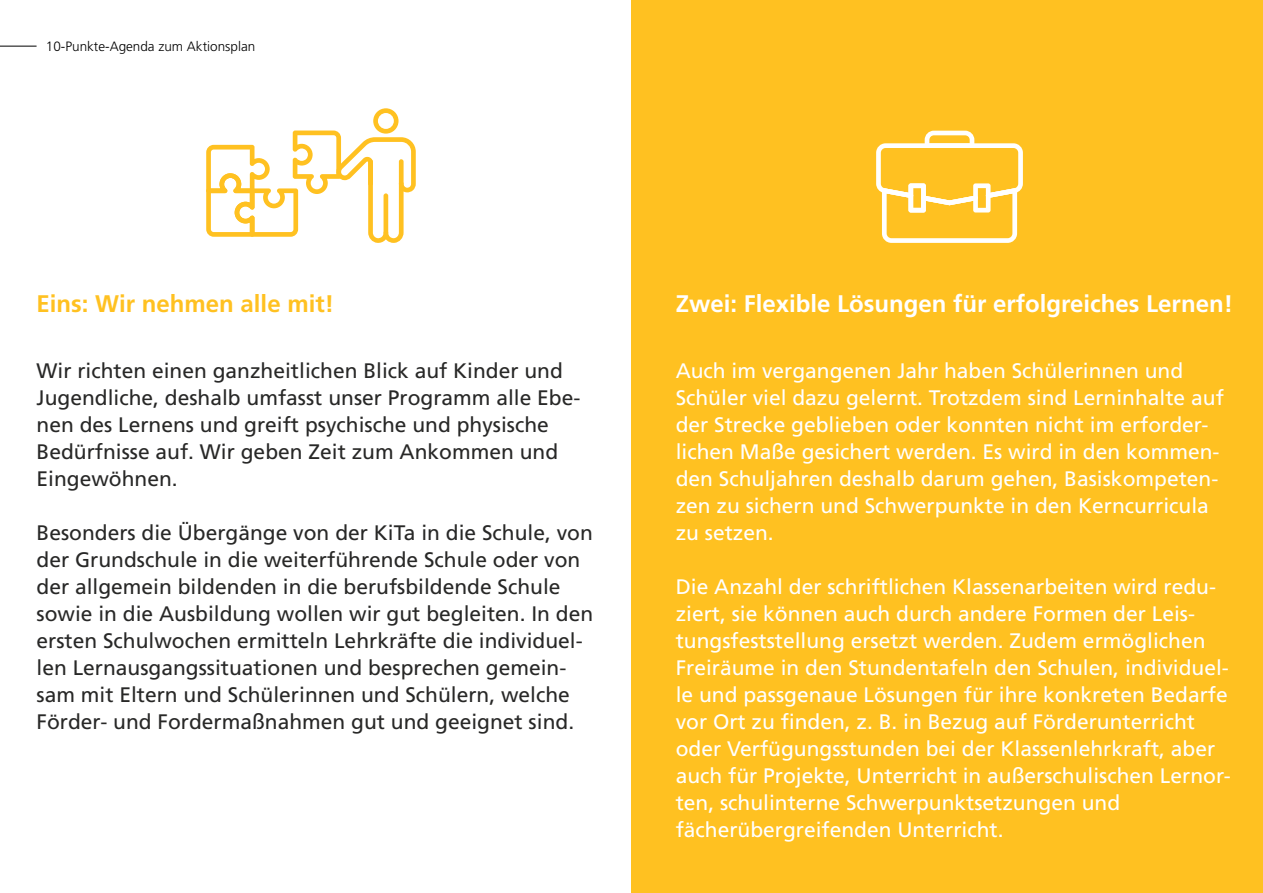
<style>
.page{position:relative;width:1263px;height:893px;background:#fff}
.page>*{position:absolute;margin:0;border:0;box-sizing:border-box;transform-origin:0 0}
.t1{font:700 24px "Frutiger LT Std";color:#fff}
.t2{font:700 24px "Frutiger LT Std";color:#ffc121}
.t3{font:21px/27px "Frutiger LT Std";color:#fff}
.t4{font:21px/27px "Frutiger LT Std";color:#282827}
.t5{font:300 13.5px "Frutiger LT Std";color:#000}
</style>
<div class="page">
<hr style="left:0;top:46px;width:37px;height:1px;background:#000">
<div style="left:631px;top:1px;width:632px;height:892px;background:#ffc121"></div>
<svg style="left:206px;top:108px;width:210px;height:135px"></svg>
<svg style="left:876px;top:131px;width:147px;height:112px"></svg>
<p class="t5" style="left:46px;top:39px;width:211px">10-Punkte-Agenda zum Aktionsplan</p>
<p class="t2" style="left:37px;top:290px;width:299px">Eins: Wir nehmen alle mit!</p>
<p class="t4" style="left:37px;top:357px;width:545px">Wir richten einen ganzheitlichen Blick auf Kinder und Jugendliche, deshalb umfasst unser Programm alle Ebe&shy;nen des Lernens und greift psychische und physische Bedürfnisse auf. Wir geben Zeit zum Ankommen und Eingewöhnen.</p>
<p class="t4" style="left:37px;top:519px;width:558px">Besonders die Übergänge von der KiTa in die Schule, von der Grundschule in die weiterführende Schule oder von der allgemein bildenden in die berufsbildende Schule sowie in die Ausbildung wollen wir gut begleiten. In den ersten Schulwochen ermitteln Lehrkräfte die individuel&shy;len Lernausgangssituationen und besprechen gemein&shy;sam mit Eltern und Schülerinnen und Schülern, welche Förder- und Fordermaßnahmen gut und geeignet sind.</p>
<p class="t1" style="left:676px;top:290px;width:559px">Zwei: Flexible Lösungen für erfolgreiches Lernen!</p>
<p class="t3" style="left:676px;top:357px;width:550px">Auch im vergangenen Jahr haben Schülerinnen und Schüler viel dazu gelernt. Trotzdem sind Lerninhalte auf der Strecke geblieben oder konnten nicht im erforder&shy;lichen Maße gesichert werden. Es wird in den kommen&shy;den Schuljahren deshalb darum gehen, Basiskompeten&shy;zen zu sichern und Schwerpunkte in den Kerncurricula zu setzen.</p>
<p class="t3" style="left:676px;top:573px;width:557px">Die Anzahl der schriftlichen Klassenarbeiten wird redu&shy;ziert, sie können auch durch andere Formen der Leis&shy;tungsfeststellung ersetzt werden. Zudem ermöglichen Freiräume in den Stundentafeln den Schulen, individuel&shy;le und passgenaue Lösungen für ihre konkreten Bedarfe vor Ort zu finden, z. B. in Bezug auf Förderunterricht oder Verfügungsstunden bei der Klassenlehrkraft, aber auch für Projekte, Unterricht in außerschulischen Lernor&shy;ten, schulinterne Schwerpunktsetzungen und fächerübergreifenden Unterricht.</p>
</div>
